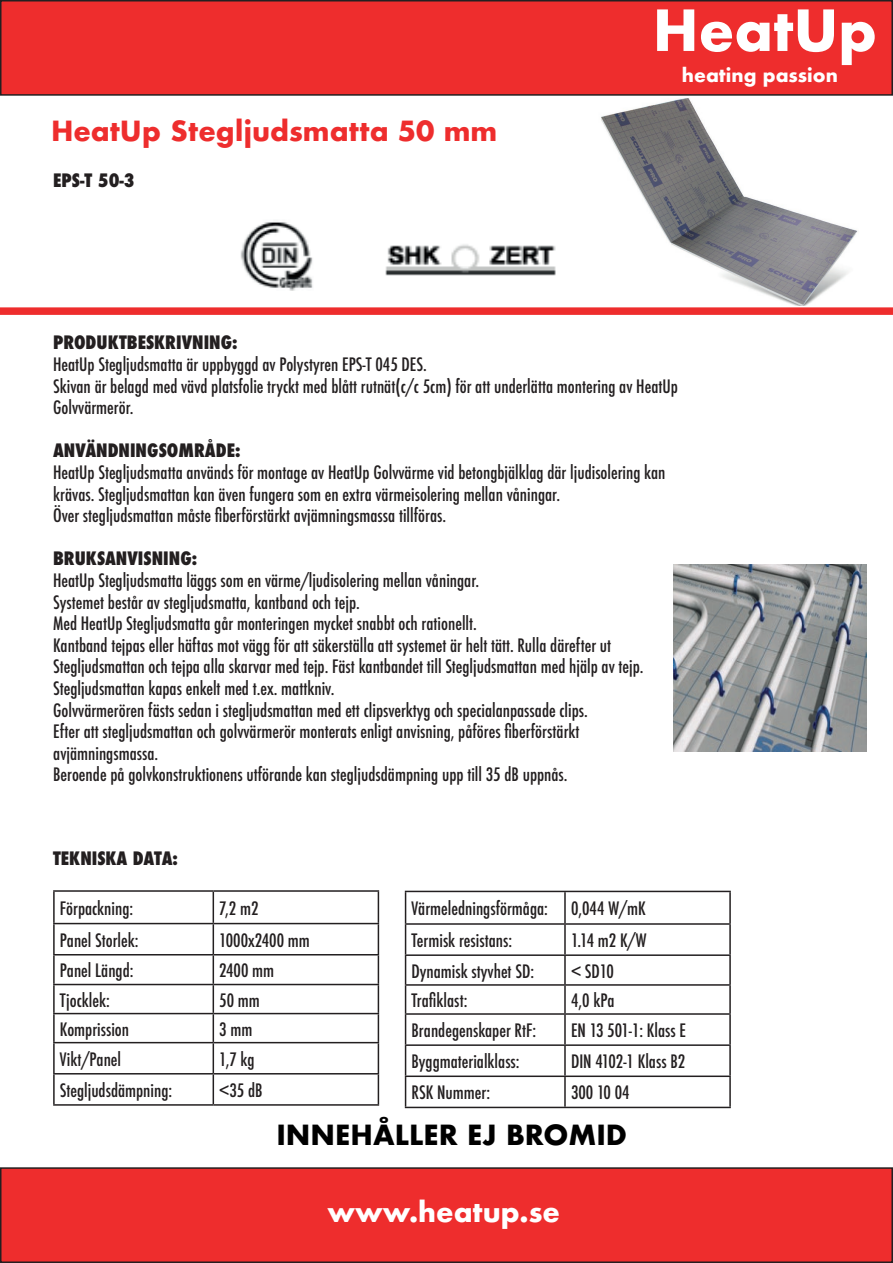
<style>
.page{position:relative;width:893px;height:1263px;background:#fff}
.page>*{position:absolute;margin:0;border:0;box-sizing:border-box;transform-origin:0 0}
.t1{font:700 55.05px "Futura";color:#fff}
.t2{font:700 27px "Futura";color:#ee2d2d}
.t3{font:700 27px "Futura";color:#000}
.t4{font:700 27px "Futura";color:#fff}
.t5{font:700 18.3px "Futura";color:#fff}
.t6{font:500 condensed 18px/21.6px "Futura";color:#231f20}
.t7{font:800 condensed 18px "Futura";color:#231f20}
</style>
<div class="page">
<div style="left:1px;top:1px;width:891px;height:94px;background:#ee2d2d"></div>
<div style="left:0;top:0;width:893px;height:96px;border:2px solid #231f20"></div>
<div style="left:0;top:307px;width:893px;height:8px;background:#ee2d2d"></div>
<div style="left:1px;top:1168px;width:891px;height:94px;background:#ee2d2d"></div>
<div style="left:0;top:1167px;width:893px;height:96px;border:2px solid #231f20"></div>
<hr style="left:53px;top:890px;width:160px;height:2px;background:#231f20">
<hr style="left:53px;top:892px;width:2px;height:31px;background:#231f20">
<hr style="left:213px;top:890px;width:166px;height:2px;background:#231f20">
<hr style="left:213px;top:892px;width:1px;height:31px;background:#231f20">
<hr style="left:378px;top:892px;width:1px;height:31px;background:#231f20">
<hr style="left:53px;top:923px;width:160px;height:1px;background:#231f20">
<hr style="left:53px;top:924px;width:2px;height:30px;background:#231f20">
<hr style="left:213px;top:923px;width:166px;height:1px;background:#231f20">
<hr style="left:213px;top:924px;width:1px;height:30px;background:#231f20">
<hr style="left:378px;top:924px;width:1px;height:30px;background:#231f20">
<hr style="left:53px;top:954px;width:160px;height:1px;background:#231f20">
<hr style="left:53px;top:955px;width:2px;height:29px;background:#231f20">
<hr style="left:213px;top:954px;width:166px;height:1px;background:#231f20">
<hr style="left:53px;top:984px;width:160px;height:1px;background:#231f20">
<hr style="left:53px;top:985px;width:2px;height:28px;background:#231f20">
<hr style="left:213px;top:984px;width:166px;height:1px;background:#231f20">
<hr style="left:53px;top:1013px;width:160px;height:1px;background:#231f20">
<hr style="left:53px;top:1014px;width:2px;height:28px;background:#231f20">
<hr style="left:213px;top:1013px;width:166px;height:1px;background:#231f20">
<svg style="left:213px;top:955px;width:1px;height:87px"></svg>
<svg style="left:378px;top:955px;width:1px;height:87px"></svg>
<hr style="left:53px;top:1042px;width:160px;height:1px;background:#231f20">
<hr style="left:53px;top:1043px;width:2px;height:30px;background:#231f20">
<hr style="left:213px;top:1042px;width:166px;height:1px;background:#231f20">
<hr style="left:213px;top:1043px;width:1px;height:30px;background:#231f20">
<hr style="left:378px;top:1043px;width:1px;height:30px;background:#231f20">
<hr style="left:53px;top:1073px;width:160px;height:1px;background:#231f20">
<hr style="left:53px;top:1074px;width:2px;height:30px;background:#231f20">
<hr style="left:213px;top:1073px;width:166px;height:1px;background:#231f20">
<hr style="left:213px;top:1074px;width:1px;height:30px;background:#231f20">
<hr style="left:378px;top:1074px;width:1px;height:30px;background:#231f20">
<hr style="left:53px;top:1104px;width:160px;height:2px;background:#231f20">
<hr style="left:213px;top:1104px;width:166px;height:2px;background:#231f20">
<img style="left:240px;top:222px;width:73px;height:69px">
<hr style="left:405px;top:891px;width:160px;height:1px;background:#231f20">
<hr style="left:405px;top:892px;width:1px;height:31px;background:#231f20">
<hr style="left:565px;top:891px;width:166px;height:1px;background:#231f20">
<hr style="left:564px;top:892px;width:2px;height:31px;background:#231f20">
<hr style="left:729px;top:892px;width:2px;height:31px;background:#231f20">
<hr style="left:405px;top:923px;width:160px;height:2px;background:#231f20">
<hr style="left:565px;top:923px;width:166px;height:2px;background:#231f20">
<hr style="left:564px;top:925px;width:2px;height:29px;background:#231f20">
<hr style="left:729px;top:925px;width:2px;height:29px;background:#231f20">
<hr style="left:405px;top:954px;width:160px;height:2px;background:#231f20">
<hr style="left:565px;top:954px;width:166px;height:2px;background:#231f20">
<hr style="left:564px;top:956px;width:2px;height:28px;background:#231f20">
<hr style="left:729px;top:956px;width:2px;height:28px;background:#231f20">
<hr style="left:405px;top:984px;width:160px;height:2px;background:#231f20">
<hr style="left:565px;top:984px;width:166px;height:2px;background:#231f20">
<hr style="left:564px;top:986px;width:2px;height:27px;background:#231f20">
<hr style="left:729px;top:986px;width:2px;height:27px;background:#231f20">
<hr style="left:405px;top:1013px;width:160px;height:2px;background:#231f20">
<hr style="left:565px;top:1013px;width:166px;height:2px;background:#231f20">
<hr style="left:564px;top:1015px;width:2px;height:29px;background:#231f20">
<hr style="left:729px;top:1015px;width:2px;height:29px;background:#231f20">
<hr style="left:405px;top:1044px;width:160px;height:2px;background:#231f20">
<svg style="left:405px;top:925px;width:1px;height:150px"></svg>
<hr style="left:565px;top:1044px;width:166px;height:2px;background:#231f20">
<hr style="left:564px;top:1046px;width:2px;height:29px;background:#231f20">
<hr style="left:729px;top:1046px;width:2px;height:29px;background:#231f20">
<hr style="left:405px;top:1075px;width:160px;height:2px;background:#231f20">
<hr style="left:405px;top:1077px;width:1px;height:30px;background:#231f20">
<hr style="left:565px;top:1075px;width:166px;height:2px;background:#231f20">
<hr style="left:564px;top:1077px;width:2px;height:30px;background:#231f20">
<hr style="left:729px;top:1077px;width:2px;height:30px;background:#231f20">
<hr style="left:405px;top:1107px;width:160px;height:1px;background:#231f20">
<hr style="left:565px;top:1107px;width:166px;height:1px;background:#231f20">
<img style="left:385px;top:244px;width:171px;height:32px">
<img style="left:674px;top:565px;width:192px;height:187px">
<img style="left:601px;top:98px;width:257px;height:208px">
<h2 class="t2" style="left:51px;top:112px;width:448px">HeatUp Stegljudsmatta 50 mm</h2>
<p class="t7" style="left:53px;top:168px;width:83px">EPS-T 50-3</p>
<h1 class="t1" style="left:653px;top:-10px;width:226px">HeatUp</h1>
<p class="t5" style="left:682px;top:61px;width:157px">heating passion</p>
<p class="t7" style="left:53px;top:330px;width:186px">PRODUKTBESKRIVNING:</p>
<p class="t6" style="left:53px;top:354px;width:626px">HeatUp Stegljudsmatta är uppbyggd av Polystyren EPS-T 045 DES.<br>Skivan är belagd med vävd platsfolie tryckt med blått rutnät(c/c 5cm) för att underlätta montering av HeatUp<br>Golvvärmerör.</p>
<p class="t7" style="left:53px;top:438px;width:189px">ANVÄNDNINGSOMRÅDE:</p>
<p class="t6" style="left:53px;top:462px;width:614px">HeatUp Stegljudsmatta används för montage av HeatUp Golvvärme vid betongbjälklag där ljudisolering kan krävas. Stegljudsmattan kan även fungera som en extra värmeisolering mellan våningar.<br>Över stegljudsmattan måste fiberförstärkt avjämningsmassa tillföras.</p>
<p class="t7" style="left:53px;top:546px;width:146px">BRUKSANVISNING:</p>
<p class="t6" style="left:53px;top:570px;width:592px">HeatUp Stegljudsmatta läggs som en värme/ljudisolering mellan våningar.<br>Systemet består av stegljudsmatta, kantband och tejp.<br>Med HeatUp Stegljudsmatta går monteringen mycket snabbt och rationellt.<br>Kantband tejpas eller häftas mot vägg för att säkerställa att systemet är helt tätt. Rulla därefter ut Stegljudsmattan och tejpa alla skarvar med tejp. Fäst kantbandet till Stegljudsmattan med hjälp av tejp.<br>Stegljudsmattan kapas enkelt med t.ex. mattkniv.<br>Golvvärmerören fästs sedan i stegljudsmattan med ett clipsverktyg och specialanpassade clips.<br>Efter att stegljudsmattan och golvvärmerör monterats enligt anvisning, påföres fiberförstärkt avjämningsmassa.<br>Beroende på golvkonstruktionens utförande kan stegljudsdämpning upp till 35 dB uppnås.</p>
<p class="t7" style="left:53px;top:845px;width:126px">TEKNISKA DATA:</p>
<p class="t6" style="left:60px;top:897px;width:75px">Förpackning:</p>
<p class="t6" style="left:219px;top:897px;width:41px">7,2 m2</p>
<p class="t6" style="left:60px;top:929px;width:80px">Panel Storlek:</p>
<p class="t6" style="left:219px;top:929px;width:92px">1000x2400 mm</p>
<p class="t6" style="left:60px;top:960px;width:75px">Panel Längd:</p>
<p class="t6" style="left:219px;top:960px;width:56px">2400 mm</p>
<p class="t6" style="left:60px;top:989px;width:51px">Tjocklek:</p>
<p class="t6" style="left:219px;top:989px;width:42px">50 mm</p>
<p class="t6" style="left:60px;top:1018px;width:71px">Komprission</p>
<p class="t6" style="left:219px;top:1018px;width:35px">3 mm</p>
<p class="t6" style="left:60px;top:1048px;width:63px">Vikt/Panel</p>
<p class="t6" style="left:219px;top:1048px;width:37px">1,7 kg</p>
<p class="t6" style="left:60px;top:1079px;width:114px">Stegljudsdämpning:</p>
<p class="t6" style="left:219px;top:1079px;width:45px">&lt;35 dB</p>
<p class="t6" style="left:412px;top:898px;width:138px">Värmeledningsförmåga:</p>
<p class="t6" style="left:571px;top:898px;width:76px">0,044 W/mK</p>
<p class="t6" style="left:412px;top:930px;width:102px">Termisk resistans:</p>
<p class="t6" style="left:571px;top:930px;width:77px">1.14 m2 K/W</p>
<p class="t6" style="left:412px;top:960px;width:124px">Dynamisk styvhet SD:</p>
<p class="t6" style="left:571px;top:960px;width:44px">&lt; SD10</p>
<p class="t6" style="left:412px;top:989px;width:57px">Trafiklast:</p>
<p class="t6" style="left:571px;top:989px;width:45px">4,0 kPa</p>
<p class="t6" style="left:412px;top:1020px;width:126px">Brandegenskaper RtF:</p>
<p class="t6" style="left:571px;top:1020px;width:117px">EN 13 501-1: Klass E</p>
<p class="t6" style="left:412px;top:1051px;width:110px">Byggmaterialklass:</p>
<p class="t6" style="left:571px;top:1051px;width:116px">DIN 4102-1 Klass B2</p>
<p class="t6" style="left:412px;top:1082px;width:80px">RSK Nummer:</p>
<p class="t6" style="left:571px;top:1082px;width:60px">300 10 04</p>
<h2 class="t3" style="left:276px;top:1115px;width:352px">INNEHÅLLER EJ BROMID</h2>
<h2 class="t4" style="left:327px;top:1192px;width:234px">www.heatup.se</h2>
</div>
